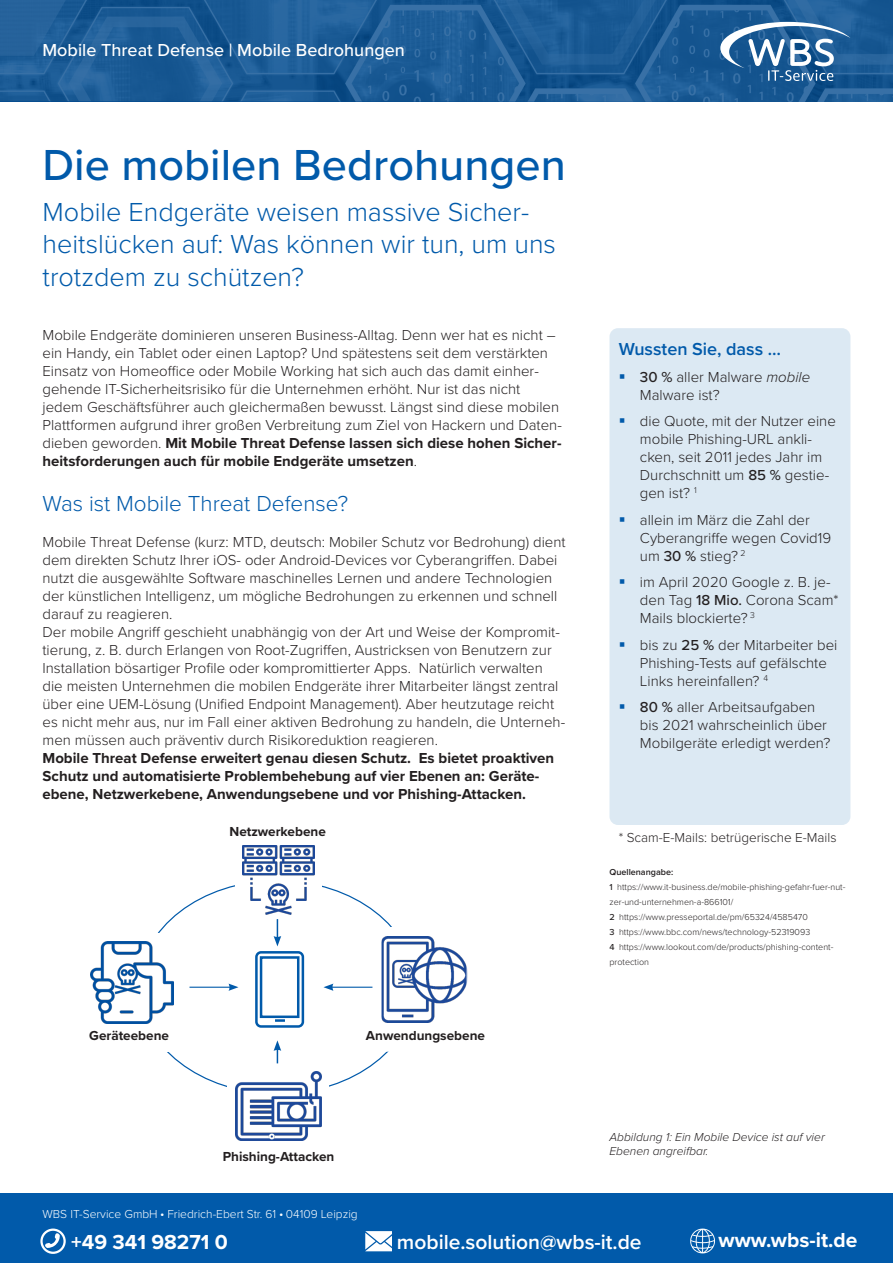
<style>
.page{position:relative;width:893px;height:1263px;background:#fff}
.page>*{position:absolute;margin:0;border:0;box-sizing:border-box;transform-origin:0 0}
._1_Überschrift_Titel_18-30pt{font:500 45px "Proxima Nova";color:#015aaa}
._2_Unterüberschrift_-_Titel_12-20pt{font:300 27px/32.4px "Proxima Nova";color:#015aaa}
._2_Unterüberschrift_-_Titel_12-20pt-2{font:300 22.5px "Proxima Nova";color:#015aaa}
.t1{font:700 21px "Proxima Nova";color:#fff}
.t2{font:600 21px "Proxima Nova";color:#fff}
.Headertext_2_Seite{font:500 18px "Proxima Nova";color:#fff}
._3_Überschrift_Absatz_Text{font:600 18px "Proxima Nova";color:#015aaa}
.Fließtext{font:300 15px/18px "Proxima Nova";color:#231f20}
.Fließtext-2{font:700 15px/18px "Proxima Nova";color:#231f20}
.Fließtext-3{font:700 13.5px "Proxima Nova";color:#231f20}
.Fließtext-4{font:300 13.5px "Proxima Nova";color:#231f20}
.Fließtext-5{font:italic 300 12px/14.4px "Proxima Nova";color:#231f20}
.t3{font:300 12px "Proxima Nova";color:#fff}
.Fließtext-6{font:300 9px/15px "Proxima Nova";color:#231f20}
.Fließtext-7{font:600 9px "Proxima Nova";color:#231f20}
.s1{font-weight:700}
.s2{font-weight:500}
.s3{font-style:italic}
</style>
<div class="page">
<div style="left:0;top:1194px;width:893px;height:69px;background:#015aaa"></div>
<svg style="left:690px;top:1228px;width:25px;height:25px"></svg>
<svg style="left:45px;top:1233px;width:15px;height:15px"></svg>
<div style="left:40px;top:1228px;width:26px;height:26px;border:2px solid #fff;border-radius:50%"></div>
<svg style="left:365px;top:1231px;width:27px;height:20px"></svg>
<img style="left:0;top:0;width:893px;height:102px">
<svg style="left:720px;top:22px;width:145px;height:78px;background:#4074a5"></svg>
<div style="left:609px;top:328px;width:241px;height:497px;background:#dce9f3;border-radius:9px"></div>
<img style="left:382px;top:937px;width:84px;height:86px">
<div style="left:380px;top:927px;width:88px;height:125px;border:1px solid #fff"></div>
<img style="left:90px;top:941px;width:84px;height:82px">
<img style="left:243px;top:845px;width:72px;height:70px">
<img style="left:236px;top:1071px;width:86px;height:70px">
<div style="left:260px;top:956px;width:39px;height:62px;border:3px solid #015aaa"></div>
<div style="left:255px;top:951px;width:49px;height:77px;border:3px solid #015aaa;border-radius:5px"></div>
<svg style="left:275px;top:1019px;width:10px;height:3px"></svg>
<hr style="left:189px;top:987px;width:42px;height:1px;background:#015aaa">
<svg style="left:228px;top:983px;width:10px;height:8px"></svg>
<hr style="left:331px;top:987px;width:41px;height:1px;background:#015aaa">
<svg style="left:323px;top:983px;width:10px;height:8px"></svg>
<svg style="left:274px;top:1040px;width:7px;height:23px"></svg>
<svg style="left:274px;top:919px;width:7px;height:27px"></svg>
<p class="Headertext_2_Seite" style="left:43px;top:36px;width:364px">Mobile Threat Defense | Mobile Bedrohungen</p>
<p class="_1_Überschrift_Titel_18-30pt" style="left:43px;top:132px;width:525px">Die mobilen Bedrohungen</p>
<p class="_2_Unterüberschrift_-_Titel_12-20pt" style="left:43px;top:194px;width:515px">Mobile Endgeräte weisen massive Sicher&shy;heitslücken auf: Was können wir tun, um uns trotzdem zu schützen?</p>
<p class="Fließtext" style="left:43px;top:325px;width:521px">Mobile Endgeräte dominieren unseren Business-Alltag. Denn wer hat es nicht – ein Handy, ein Tablet oder einen Laptop? Und spätestens seit dem verstärkten Einsatz von Homeoffice oder Mobile Working hat sich auch das damit einher&shy;gehende IT-Sicherheitsrisiko für die Unternehmen erhöht. Nur ist das nicht jedem Geschäftsführer auch gleichermaßen bewusst. Längst sind diese mobilen Plattformen aufgrund ihrer großen Verbreitung zum Ziel von Hackern und Daten&shy;dieben geworden. <span class="s1">Mit Mobile Threat Defense lassen sich diese hohen Sicher&shy;heitsforderungen auch für mobile Endgeräte umsetzen</span>.</p>
<p class="_2_Unterüberschrift_-_Titel_12-20pt-2" style="left:43px;top:487px;width:307px">Was ist Mobile Threat Defense?</p>
<p class="Fließtext" style="left:43px;top:532px;width:525px">Mobile Threat Defense (kurz: MTD, deutsch: Mobiler Schutz vor Bedrohung) dient dem direkten Schutz Ihrer iOS- oder Android-Devices vor Cyberangriffen. Dabei nutzt die ausgewählte Software maschinelles Lernen und andere Technologien der künstlichen Intelligenz, um mögliche Bedrohungen zu erkennen und schnell darauf zu reagieren.</p>
<p class="Fließtext" style="left:43px;top:622px;width:524px">Der mobile Angriff geschieht unabhängig von der Art und Weise der Kompromit&shy;tierung, z. B. durch Erlangen von Root-Zugriffen, Austricksen von Benutzern zur Installation bösartiger Profile oder kompromittierter Apps. Natürlich verwalten die meisten Unternehmen die mobilen Endgeräte ihrer Mitarbeiter längst zentral über eine UEM-Lösung (Unified Endpoint Management). Aber heutzutage reicht es nicht mehr aus, nur im Fall einer aktiven Bedrohung zu handeln, die Unterneh&shy;men müssen auch präventiv durch Risikoreduktion reagieren.</p>
<p class="Fließtext-2" style="left:43px;top:749px;width:513px">Mobile Threat Defense erweitert genau diesen Schutz. Es bietet proaktiven<br>Schutz und automatisierte Problembehebung auf vier Ebenen an: Geräte&shy;ebene, Netzwerkebene, Anwendungsebene und vor Phishing-Attacken.</p>
<p class="Fließtext-3" style="left:229px;top:821px;width:98px">Netzwerkebene</p>
<p class="Fließtext-3" style="left:89px;top:1025px;width:81px">Geräteebene</p>
<p class="Fließtext-3" style="left:366px;top:1025px;width:121px">Anwendungsebene</p>
<p class="Fließtext-3" style="left:223px;top:1146px;width:113px">Phishing-Attacken</p>
<p class="_3_Überschrift_Absatz_Text" style="left:619px;top:336px;width:164px">Wussten Sie, dass …</p>
<p class="Fließtext" style="left:640px;top:367px;width:172px"><span class="s2">30 %</span> aller Malware <span class="s3">mobile<br></span>Malware ist?</p>
<p class="Fließtext" style="left:640px;top:411px;width:197px">die Quote, mit der Nutzer eine mobile Phishing-URL ankli&shy;cken, seit 2011 jedes Jahr im<br>Durchschnitt um <span class="s2">85 %</span> gestie&shy;gen ist? <sup>1</sup></p>
<p class="Fließtext" style="left:640px;top:510px;width:193px">allein im März die Zahl der<br>Cyberangriffe wegen Covid19 um <span class="s2">30 %</span> stieg? <sup>2</sup></p>
<p class="Fließtext" style="left:640px;top:572px;width:200px">im April 2020 Google z. B. je&shy;den Tag <span class="s2">18 Mio.</span> Corona Scam*<br>Mails blockierte? <sup>3</sup></p>
<p class="Fließtext" style="left:640px;top:635px;width:199px">bis zu <span class="s2">25 %</span> der Mitarbeiter bei<br>Phishing-Tests auf gefälschte<br>Links hereinfallen? <sup>4</sup></p>
<p class="Fließtext" style="left:640px;top:697px;width:192px"><span class="s2">80 %</span> aller Arbeitsaufgaben bis 2021 wahrscheinlich über<br>Mobilgeräte erledigt werden?</p>
<p class="Fließtext-4" style="left:619px;top:827px;width:219px">* Scam-E-Mails: betrügerische E-Mails</p>
<p class="Fließtext-7" style="left:609px;top:865px;width:65px">Quellenangabe:</p>
<p class="Fließtext-6" style="left:609px;top:879px;width:237px"><span class="s2">1</span> https://www.it-business.de/mobile-phishing-gefahr-fuer-nut&shy;zer-und-unternehmen-a-866101/</p>
<p class="Fließtext-6" style="left:609px;top:909px;width:200px"><span class="s2">2</span> https://www.presseportal.de/pm/65324/4585470</p>
<p class="Fließtext-6" style="left:609px;top:924px;width:202px"><span class="s2">3</span> https://www.bbc.com/news/technology-52319093</p>
<p class="Fließtext-6" style="left:609px;top:939px;width:225px"><span class="s2">4</span> https://www.lookout.com/de/products/phishing-content&shy;protection</p>
<p class="Fließtext-5" style="left:609px;top:1129px;width:217px">Abbildung 1: Ein Mobile Device ist auf vier<br>Ebenen angreifbar.</p>
<p class="t3" style="left:43px;top:1205px;width:317px">WBS IT-Service GmbH <sup>●</sup> Friedrich-Ebert Str. 61 <sup>●</sup> 04109 Leipzig</p>
<p class="t1" style="left:71px;top:1226px;width:158px">+49 341 98271 0</p>
<p class="t2" style="left:397px;top:1227px;width:246px">mobile.solution@wbs-it.de</p>
<p class="t1" style="left:719px;top:1225px;width:140px">www.wbs-it.de</p>
</div>
